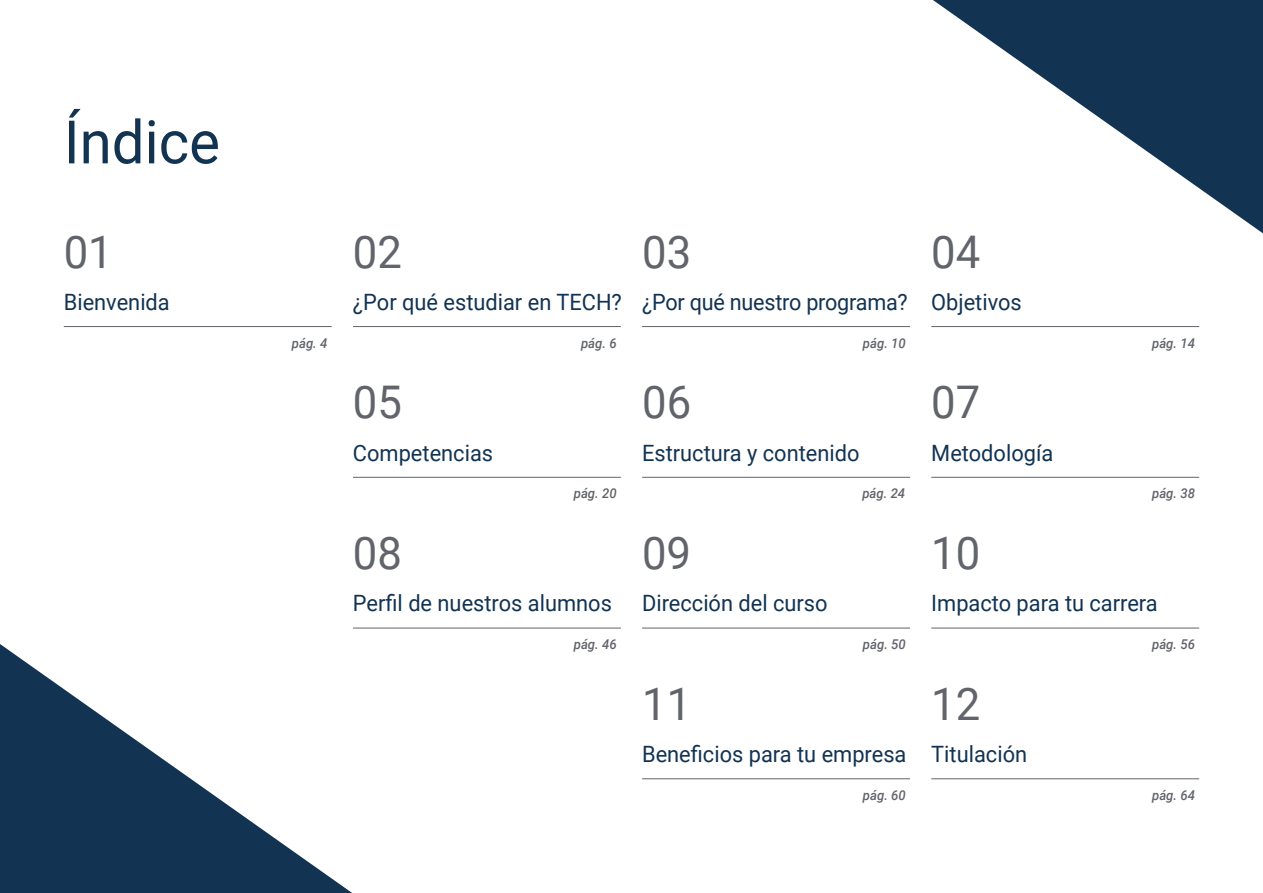
<style>
.page{position:relative;width:1263px;height:893px;background:#fff}
.page>*{position:absolute;margin:0;border:0;box-sizing:border-box;transform-origin:0 0}
.t1{font:60px "Roboto";color:#123352}
.t2{font:45px "Roboto";color:#61646a}
.t3{font:22.5px "Roboto";color:#123352}
.t4{font:22.5px "Roboto";color:#123352;scale:.96 1}
.t5{font:italic 500 13.5px "Roboto";color:#61646a}
</style>
<div class="page">
<svg style="left:0;top:644px;width:352px;height:249px"></svg>
<svg style="left:933px;top:0;width:330px;height:233px"></svg>
<hr style="left:64px;top:326px;width:268px;height:1px;background:#61646a">
<hr style="left:353px;top:477px;width:268px;height:1px;background:#61646a">
<hr style="left:353px;top:326px;width:268px;height:1px;background:#61646a">
<hr style="left:642px;top:477px;width:268px;height:1px;background:#61646a">
<hr style="left:353px;top:628px;width:268px;height:1px;background:#61646a">
<hr style="left:931px;top:628px;width:268px;height:1px;background:#61646a">
<hr style="left:931px;top:778px;width:268px;height:1px;background:#61646a">
<hr style="left:642px;top:778px;width:268px;height:1px;background:#61646a">
<hr style="left:642px;top:326px;width:268px;height:1px;background:#61646a">
<hr style="left:931px;top:477px;width:268px;height:1px;background:#61646a">
<hr style="left:931px;top:326px;width:268px;height:1px;background:#61646a">
<hr style="left:642px;top:628px;width:268px;height:1px;background:#61646a">
<h1 class="t1" style="left:64px;top:100px;width:158px">Índice</h1>
<h2 class="t2" style="left:64px;top:220px;width:51px">01</h2>
<h2 class="t2" style="left:353px;top:220px;width:51px">02</h2>
<h2 class="t2" style="left:642px;top:220px;width:51px">03</h2>
<h2 class="t2" style="left:931px;top:220px;width:51px">04</h2>
<p class="t3" style="left:64px;top:286px;width:108px">Bienvenida</p>
<p class="t3" style="left:931px;top:286px;width:92px">Objetivos</p>
<p class="t3" style="left:353px;top:286px;width:270px">¿Por qué estudiar en TECH?</p>
<p class="t4" style="left:642px;top:286px;width:278px">¿Por qué nuestro programa?</p>
<p class="t5" style="left:292px;top:333px;width:37px">pág. 4</p>
<h2 class="t2" style="left:353px;top:371px;width:51px">05</h2>
<p class="t3" style="left:353px;top:437px;width:142px">Competencias</p>
<p class="t5" style="left:581px;top:333px;width:37px">pág. 6</p>
<p class="t5" style="left:574px;top:484px;width:44px">pág. 20</p>
<h2 class="t2" style="left:642px;top:371px;width:51px">06</h2>
<p class="t5" style="left:863px;top:333px;width:44px">pág. 10</p>
<p class="t3" style="left:642px;top:437px;width:219px">Estructura y contenido</p>
<p class="t5" style="left:862px;top:484px;width:44px">pág. 24</p>
<h2 class="t2" style="left:931px;top:371px;width:51px">07</h2>
<p class="t3" style="left:931px;top:437px;width:123px">Metodología</p>
<h2 class="t2" style="left:642px;top:522px;width:51px">09</h2>
<h2 class="t2" style="left:353px;top:522px;width:51px">08</h2>
<h2 class="t2" style="left:931px;top:522px;width:51px">10</h2>
<p class="t5" style="left:1152px;top:333px;width:44px">pág. 14</p>
<p class="t5" style="left:1152px;top:484px;width:44px">pág. 38</p>
<p class="t3" style="left:353px;top:587px;width:261px">Perfil de nuestros alumnos</p>
<p class="t3" style="left:642px;top:587px;width:187px">Dirección del curso</p>
<p class="t3" style="left:931px;top:587px;width:228px">Impacto para tu carrera</p>
<p class="t5" style="left:574px;top:635px;width:44px">pág. 46</p>
<p class="t5" style="left:1152px;top:635px;width:44px">pág. 56</p>
<p class="t5" style="left:863px;top:635px;width:44px">pág. 50</p>
<h2 class="t2" style="left:642px;top:672px;width:51px">11</h2>
<h2 class="t2" style="left:931px;top:672px;width:51px">12</h2>
<p class="t3" style="left:642px;top:738px;width:387px">Beneficios para tu empresa Titulación</p>
<p class="t5" style="left:863px;top:786px;width:44px">pág. 60</p>
<p class="t5" style="left:1152px;top:786px;width:44px">pág. 64</p>
</div>
